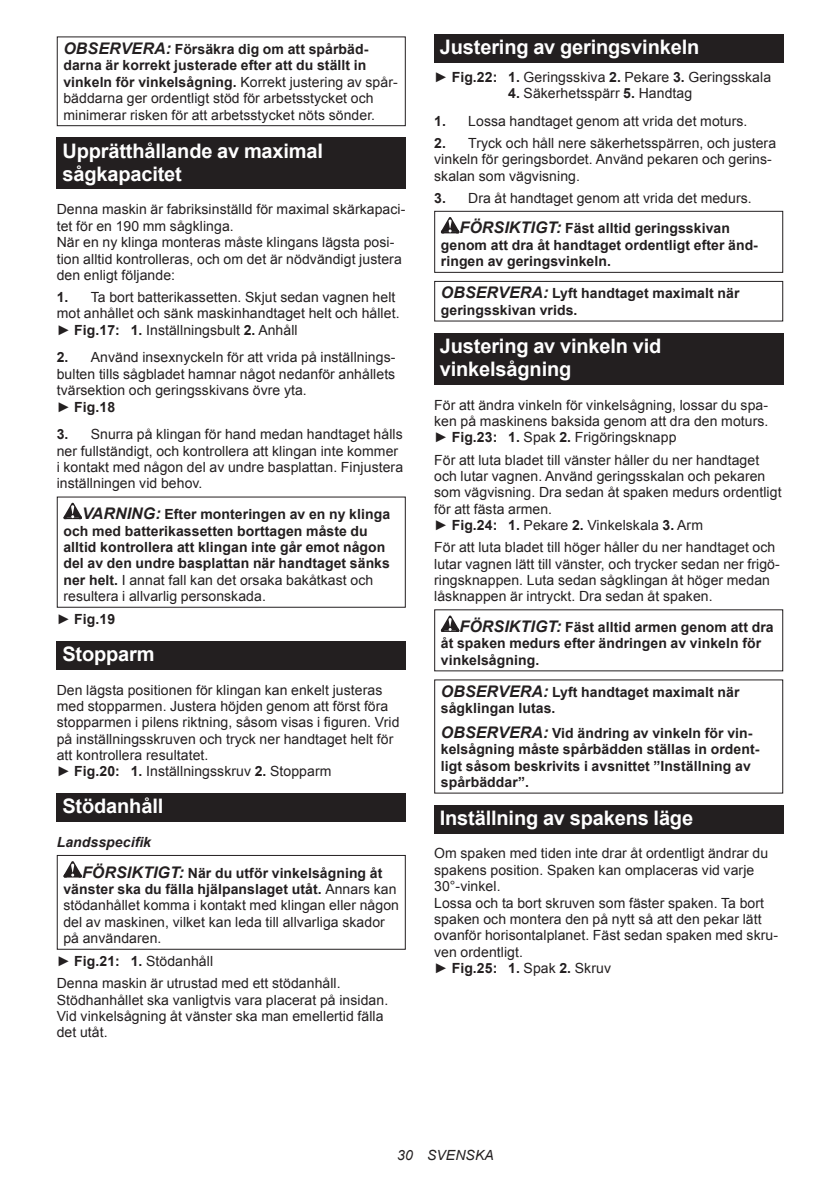
<style>
.page{position:relative;width:840px;height:1191px;background:#fff}
.page>*{position:absolute;margin:0;border:0;box-sizing:border-box;transform-origin:0 0}
.t1{font:700 20px/23.4px "Arial";letter-spacing:-.01em;color:#fff}
.t2{font:14px/16.4px "Arial";letter-spacing:.005em;color:#231f20}
.t3{font:700 14px/16.4px "Arial";letter-spacing:.005em;color:#231f20}
.t4{font:italic 14px "Arial";letter-spacing:.005em;color:#231f20}
.s1{font-weight:700;font-style:italic;font-size:16px}
.s2{font-weight:700}
.s3{font-style:italic;font-size:16px}
.s4{font-weight:400}
.s5{font-style:italic}
</style>
<div class="page">
<div style="left:57px;top:36px;width:348px;height:90px;border:1px solid #231f20"></div>
<div style="left:57px;top:137px;width:348px;height:52px;background:#231f20"></div>
<svg style="left:63px;top:503px;width:19px;height:16px"></svg>
<div style="left:57px;top:496px;width:348px;height:112px;border:1px solid #231f20"></div>
<div style="left:57px;top:641px;width:348px;height:28px;background:#231f20"></div>
<div style="left:57px;top:793px;width:348px;height:29px;background:#231f20"></div>
<svg style="left:63px;top:861px;width:19px;height:16px"></svg>
<div style="left:57px;top:855px;width:348px;height:94px;border:1px solid #231f20"></div>
<div style="left:434px;top:34px;width:348px;height:29px;background:#231f20"></div>
<svg style="left:440px;top:217px;width:19px;height:16px"></svg>
<div style="left:434px;top:211px;width:348px;height:62px;border:1px solid #231f20"></div>
<div style="left:434px;top:281px;width:348px;height:40px;border:1px solid #231f20"></div>
<div style="left:434px;top:333px;width:348px;height:52px;background:#231f20"></div>
<svg style="left:440px;top:615px;width:19px;height:17px"></svg>
<div style="left:434px;top:805px;width:348px;height:28px;background:#231f20"></div>
<p class="t2" style="left:63px;top:41px;width:336px"><span class="s1">OBSERVERA:</span> <span class="s2">Försäkra dig om att spårbäd&shy;darna är korrekt justerade efter att du ställt in vinkeln för vinkelsågning.</span> Korrekt justering av spår&shy;bäddarna ger ordentligt stöd för arbetsstycket och minimerar risken för att arbetsstycket nöts sönder.</p>
<h1 class="t1" style="left:62px;top:139px;width:262px">Upprätthållande av maximal sågkapacitet</h1>
<p class="t2" style="left:57px;top:201px;width:350px">Denna maskin är fabriksinställd för maximal skärkapaci&shy;tet för en 190 mm sågklinga.<br>När en ny klinga monteras måste klingans lägsta posi&shy;tion alltid kontrolleras, och om det är nödvändigt justera den enligt följande:</p>
<p class="t2" style="left:57px;top:289px;width:344px"><span class="s2">1.</span> Ta bort batterikassetten. Skjut sedan vagnen helt mot anhållet och sänk maskinhandtaget helt och hållet. ► <span class="s2">Fig.17: 1.</span> Inställningsbult <span class="s2">2.</span> Anhåll</p>
<p class="t2" style="left:57px;top:349px;width:340px"><span class="s2">2.</span> Använd insexnyckeln för att vrida på inställnings&shy;bulten tills sågbladet hamnar något nedanför anhållets tvärsektion och geringsskivans övre yta.<br>► <span class="s2">Fig.18</span></p>
<p class="t2" style="left:57px;top:426px;width:348px"><span class="s2">3.</span> Snurra på klingan för hand medan handtaget hålls ner fullständigt, och kontrollera att klingan inte kommer i kontakt med någon del av undre basplattan. Finjustera inställningen vid behov.</p>
<p class="t3" style="left:63px;top:506px;width:328px;text-indent:19px"><span class="s3">VARNING:</span> Efter monteringen av en ny klinga och med batterikassetten borttagen måste du alltid kontrollera att klingan inte går emot någon del av den undre basplattan när handtaget sänks ner helt. <span class="s4">I annat fall kan det orsaka bakåtkast och resultera i allvarlig personskada.</span></p>
<p class="t3" style="left:57px;top:611px;width:60px"><span class="s4">►</span> Fig.19</p>
<h1 class="t1" style="left:62px;top:643px;width:94px">Stopparm</h1>
<p class="t2" style="left:57px;top:681px;width:344px">Den lägsta positionen för klingan kan enkelt justeras med stopparmen. Justera höjden genom att först föra stopparmen i pilens riktning, såsom visas i figuren. Vrid på inställningsskruven och tryck ner handtaget helt för att kontrollera resultatet.<br>► <span class="s2">Fig.20: 1.</span> Inställningsskruv <span class="s2">2.</span> Stopparm</p>
<h1 class="t1" style="left:62px;top:795px;width:102px">Stödanhåll</h1>
<p class="t3" style="left:82px;top:827px;width:301px;line-height:30.6px;text-indent:-25px"><span class="s5">Landsspecifik<br></span><span class="s3">FÖRSIKTIGT:</span> När du utför vinkelsågning åt</p>
<p class="t2" style="left:63px;top:881px;width:337px"><span class="s2">vänster ska du fälla hjälpanslaget utåt.</span> Annars kan stödanhållet komma i kontakt med klingan eller någon del av maskinen, vilket kan leda till allvarliga skador på användaren.</p>
<p class="t2" style="left:57px;top:950px;width:285px;line-height:22px">► <span class="s2">Fig.21: 1.</span> Stödanhåll<br>Denna maskin är utrustad med ett stödanhåll.</p>
<p class="t2" style="left:57px;top:991px;width:333px">Stödhanhållet ska vanligtvis vara placerat på insidan.<br>Vid vinkelsågning åt vänster ska man emellertid fälla det utåt.</p>
<h1 class="t1" style="left:439px;top:36px;width:261px">Justering av geringsvinkeln</h1>
<p class="t2" style="left:434px;top:69px;width:338px">► <span class="s2">Fig.22: 1.</span> Geringsskiva <span class="s2">2.</span> Pekare <span class="s2">3.</span> Geringsskala</p>
<p class="t2" style="left:508px;top:85px;width:185px"><span class="s2">4.</span> Säkerhetsspärr <span class="s2">5.</span> Handtag</p>
<p class="t2" style="left:434px;top:113px;width:314px"><span class="s2">1.</span> Lossa handtaget genom att vrida det moturs.</p>
<p class="t2" style="left:434px;top:135px;width:343px"><span class="s2">2.</span> Tryck och håll nere säkerhetsspärren, och justera vinkeln för geringsbordet. Använd pekaren och gerins&shy;skalan som vägvisning.</p>
<p class="t2" style="left:434px;top:183px;width:319px;line-height:30.6px;text-align:center"><span class="s2">3.</span> Dra åt handtaget genom att vrida det medurs.<br><span class="s1">FÖRSIKTIGT:</span> <span class="s2">Fäst alltid geringsskivan</span></p>
<p class="t3" style="left:440px;top:237px;width:318px">genom att dra åt handtaget ordentligt efter änd&shy;ringen av geringsvinkeln.</p>
<p class="t3" style="left:440px;top:286px;width:300px"><span class="s3">OBSERVERA:</span> Lyft handtaget maximalt när geringsskivan vrids.</p>
<h1 class="t1" style="left:439px;top:335px;width:223px">Justering av vinkeln vid vinkelsågning</h1>
<p class="t2" style="left:434px;top:397px;width:335px;text-align:justify">För att ändra vinkeln för vinkelsågning, lossar du spa&shy;ken på maskinens baksida genom att dra den moturs. ► <span class="s2">Fig.23: 1.</span> Spak <span class="s2">2.</span> Frigöringsknapp</p>
<p class="t2" style="left:434px;top:451px;width:348px">För att luta bladet till vänster håller du ner handtaget och lutar vagnen. Använd geringsskalan och pekaren som vägvisning. Dra sedan åt spaken medurs ordentligt för att fästa armen.<br>► <span class="s2">Fig.24: 1.</span> Pekare <span class="s2">2.</span> Vinkelskala <span class="s2">3.</span> Arm</p>
<p class="t2" style="left:434px;top:539px;width:347px">För att luta bladet till höger håller du ner handtaget och lutar vagnen lätt till vänster, och trycker sedan ner frigö&shy;ringsknappen. Luta sedan sågklingan åt höger medan låsknappen är intryckt. Dra sedan åt spaken.</p>
<p class="t3" style="left:440px;top:619px;width:334px;text-indent:19px"><span class="s3">FÖRSIKTIGT:</span> Fäst alltid armen genom att dra åt spaken medurs efter ändringen av vinkeln för vinkelsågning.</p>
<p class="t3" style="left:440px;top:684px;width:300px"><span class="s3">OBSERVERA:</span> Lyft handtaget maximalt när sågklingan lutas.</p>
<p class="t3" style="left:440px;top:725px;width:320px"><span class="s3">OBSERVERA:</span> Vid ändring av vinkeln för vin&shy;kelsågning måste spårbädden ställas in ordent&shy;ligt såsom beskrivits i avsnittet ”Inställning av spårbäddar”.</p>
<h1 class="t1" style="left:439px;top:807px;width:255px">Inställning av spakens läge</h1>
<p class="t2" style="left:434px;top:845px;width:345px">Om spaken med tiden inte drar åt ordentligt ändrar du spakens position. Spaken kan omplaceras vid varje 30°-vinkel.<br>Lossa och ta bort skruven som fäster spaken. Ta bort spaken och montera den på nytt så att den pekar lätt ovanför horisontalplanet. Fäst sedan spaken med skru&shy;ven ordentligt.<br>► <span class="s2">Fig.25: 1.</span> Spak <span class="s2">2.</span> Skruv</p>
<p class="t4" style="left:397px;top:1146px;width:98px">30 SVENSKA</p>
</div>
